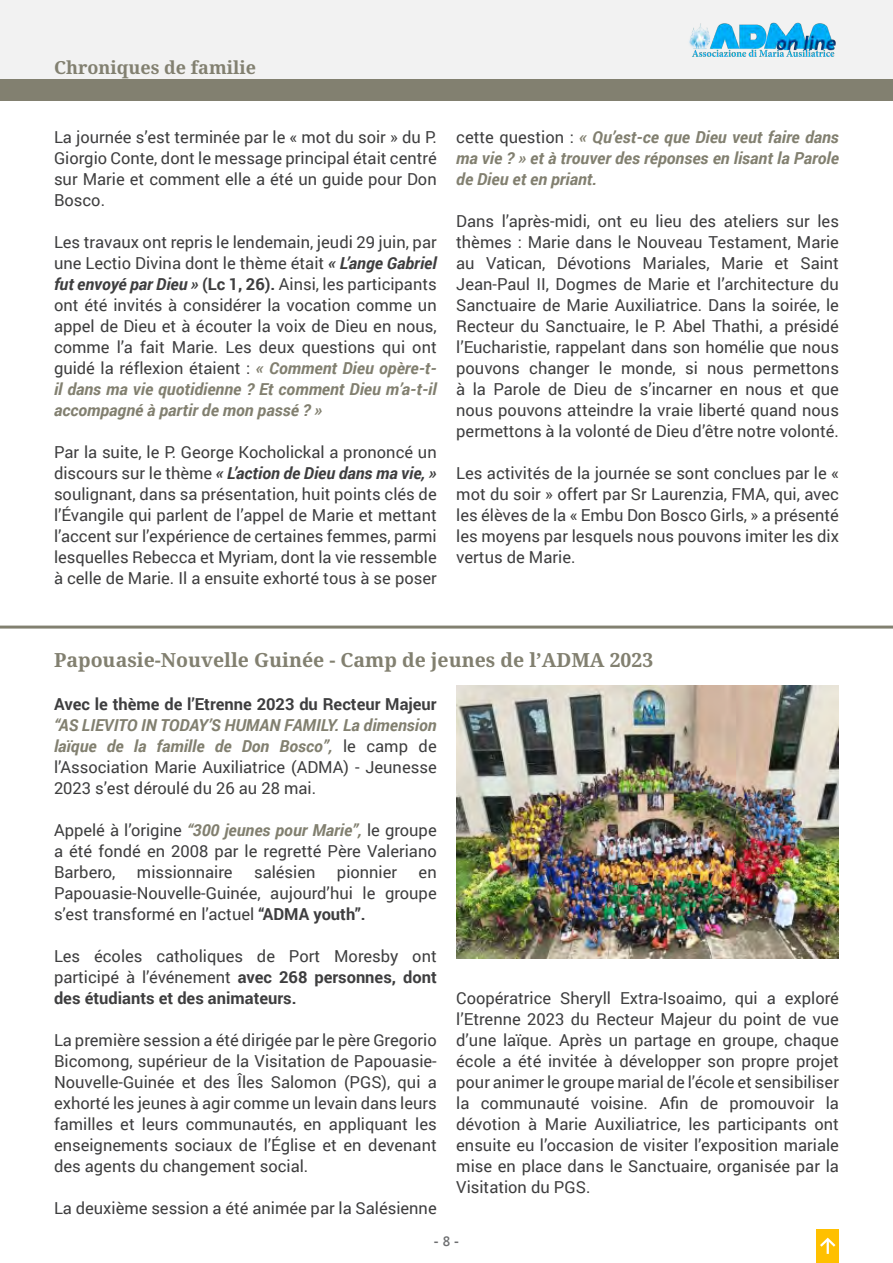
<style>
.page{position:relative;width:893px;height:1263px;background:#fff}
.page>*{position:absolute;margin:0;border:0;box-sizing:border-box;transform-origin:0 0}
.t1{font:700 19.5px "Noto Serif";color:#828070}
.t2{font:700 18px "Noto Serif";color:#828070}
.t3{font:16.5px/21px "Roboto";color:#3e3e3f;text-align:justify}
.t4{font:italic 700 16.5px/21px "Roboto";color:#828070;text-align:justify}
.t5{font:700 13.5px "Segoe UI";color:#6d6e70}
.s1{font-weight:700;font-style:italic}
.s2{font-weight:700}
.s3{font-weight:700;font-style:italic;color:#828070}
.s4{font-weight:400;font-style:normal;color:#3e3e3f}
.s5{font-weight:600}
</style>
<div class="page">
<div style="left:0;top:0;width:893px;height:80px;background:#f2f2f2"></div>
<img style="left:689px;top:22px;width:147px;height:35px">
<div style="left:816px;top:1229px;width:23px;height:34px;background:#ffc000"></div>
<svg style="left:820px;top:1237px;width:16px;height:17px"></svg>
<div style="left:0;top:80px;width:893px;height:20px;background:#828070"></div>
<hr style="left:0;top:625px;width:893px;height:3px;background:#828070">
<img style="left:456px;top:686px;width:383px;height:273px">
<p class="t2" style="left:54px;top:54px;width:204px">Chroniques de familie</p>
<p class="t3" style="left:54px;top:126px;width:384px">La journée s’est terminée par le « mot du soir » du P.<br>Giorgio Conte, dont le message principal était centré sur Marie et comment elle a été un guide pour Don Bosco.</p>
<p class="t3" style="left:54px;top:231px;width:384px">Les travaux ont repris le lendemain, jeudi 29 juin, par une Lectio Divina dont le thème était <span class="s1">« L’ange Gabriel fut envoyé par Dieu »</span> <span class="s2">(Lc 1, 26).</span> Ainsi, les participants ont été invités à considérer la vocation comme un appel de Dieu et à écouter la voix de Dieu en nous, comme l’a fait Marie. Les deux questions qui ont guidé la réflexion étaient : <span class="s3">« Comment Dieu opère-t&shy;il dans ma vie quotidienne ? Et comment Dieu m’a-t-il accompagné à partir de mon passé ? »</span></p>
<p class="t3" style="left:54px;top:441px;width:384px">Par la suite, le P. George Kocholickal a prononcé un discours sur le thème <span class="s1">« L’action de Dieu dans ma vie, » </span>soulignant, dans sa présentation, huit points clés de l’Évangile qui parlent de l’appel de Marie et mettant l’accent sur l’expérience de certaines femmes, parmi lesquelles Rebecca et Myriam, dont la vie ressemble à celle de Marie. Il a ensuite exhorté tous à se poser</p>
<p class="t4" style="left:456px;top:126px;width:384px"><span class="s4">cette question :</span> « Qu’est-ce que Dieu veut faire dans ma vie ? » et à trouver des réponses en lisant la Parole de Dieu et en priant.</p>
<p class="t3" style="left:456px;top:210px;width:384px">Dans l’après-midi, ont eu lieu des ateliers sur les thèmes : Marie dans le Nouveau Testament, Marie au Vatican, Dévotions Mariales, Marie et Saint Jean-Paul II, Dogmes de Marie et l’architecture du Sanctuaire de Marie Auxiliatrice. Dans la soirée, le Recteur du Sanctuaire, le P. Abel Thathi, a présidé l’Eucharistie, rappelant dans son homélie que nous pouvons changer le monde, si nous permettons à la Parole de Dieu de s’incarner en nous et que nous pouvons atteindre la vraie liberté quand nous permettons à la volonté de Dieu d’être notre volonté.</p>
<p class="t3" style="left:456px;top:462px;width:384px">Les activités de la journée se sont conclues par le « mot du soir » offert par Sr Laurenzia, FMA, qui, avec les élèves de la « Embu Don Bosco Girls, » a présenté les moyens par lesquels nous pouvons imiter les dix vertus de Marie.</p>
<p class="t1" style="left:54px;top:647px;width:601px">Papouasie-Nouvelle Guinée - Camp de jeunes de l’ADMA 2023</p>
<p class="t3" style="left:54px;top:693px;width:384px"><span class="s2">Avec le thème de l’Etrenne 2023 du Recteur Majeur </span><span class="s3">“AS LIEVITO IN TODAY’S HUMAN FAMILY. La dimension laïque de la famille de Don Bosco”,</span> le camp de l’Association Marie Auxiliatrice (ADMA) - Jeunesse 2023 s’est déroulé du 26 au 28 mai.</p>
<p class="t3" style="left:54px;top:819px;width:384px">Appelé à l’origine <span class="s3">“300 jeunes pour Marie”,</span> le groupe a été fondé en 2008 par le regretté Père Valeriano Barbero,</p>
<p class="t3" style="left:137px;top:861px;width:97px">missionnaire</p>
<p class="t3" style="left:254px;top:861px;width:63px">salésien</p>
<p class="t3" style="left:337px;top:861px;width:62px">pionnier</p>
<p class="t3" style="left:54px;top:861px;width:384px;text-indent:365px">en Papouasie-Nouvelle-Guinée, aujourd’hui le groupe s’est transformé en l’actuel <span class="s2">“ADMA youth”.</span></p>
<p class="t3" style="left:54px;top:945px;width:384px">Les écoles catholiques de Port Moresby ont participé à l’événement <span class="s2">avec 268 personnes, dont des étudiants et des animateurs.</span></p>
<p class="t3" style="left:54px;top:1029px;width:384px">La première session a été dirigée par le père Gregorio Bicomong, supérieur de la Visitation de Papouasie-Nouvelle-Guinée et des Îles Salomon (PGS), qui a exhorté les jeunes à agir comme un levain dans leurs familles et leurs communautés, en appliquant les enseignements sociaux de l’Église et en devenant des agents du changement social.</p>
<p class="t3" style="left:54px;top:1197px;width:384px">La deuxième session a été animée par la Salésienne</p>
<p class="t3" style="left:456px;top:987px;width:384px">Coopératrice Sheryll Extra-Isoaimo, qui a exploré l’Etrenne 2023 du Recteur Majeur du point de vue d’une laïque. Après un partage en groupe, chaque école a été invitée à développer son propre projet pour animer le groupe marial de l’école et sensibiliser la communauté voisine. Afin de promouvoir la dévotion à Marie Auxiliatrice, les participants ont ensuite eu l’occasion de visiter l’exposition mariale mise en place dans le Sanctuaire, organisée par la Visitation du PGS.</p>
<p class="t5" style="left:434px;top:1229px;width:27px">- <span class="s5">8</span> -</p>
</div>
